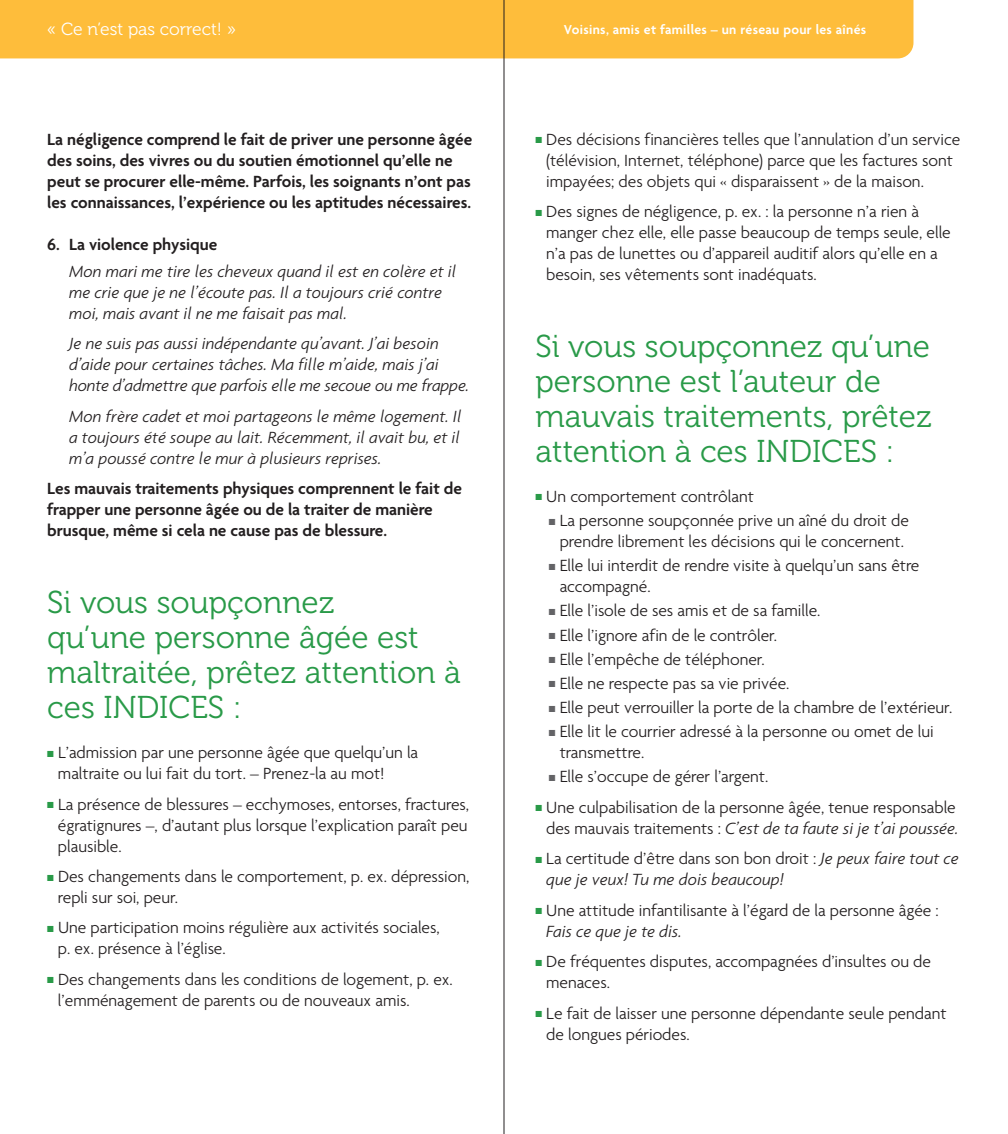
<style>
.page{position:relative;width:1008px;height:1134px;background:#fff}
.page>*{position:absolute;margin:0;border:0;box-sizing:border-box;transform-origin:0 0}
.t1{font:31.5px/35px "Museo 300";color:#299a48}
.t2{font:300 17.5px/21px "Agenda";color:#231f20}
.t3{font:italic 300 17.5px/21px "Agenda Tabular";color:#231f20}
.t4{font:600 17.5px/21px "Agenda";color:#231f20}
.t5{font:17.5px "Museo 300";color:#fff}
.t6{font:600 14px "Agenda";letter-spacing:.025em;color:#fff}
.s1{color:#299a48}
.s2{color:#636366}
.s3{font-family:"Agenda";font-style:normal}
.s4{font-family:"Agenda Tabular";font-style:italic}
</style>
<div class="page">
<div style="left:0;top:0;width:913px;height:58px;background:#febd3b"></div>
<hr style="left:504px;top:0;width:1px;height:1134px;background:#231f20">
<p class="t5" style="left:47px;top:22px;width:190px">« Ce n’est pas correct! »</p>
<p class="t6" style="left:564px;top:21px;width:304px">Voisins, amis et familles – un réseau pour les aînés</p>
<p class="t4" style="left:47px;top:128px;width:427px">La négligence comprend le fait de priver une personne âgée des soins, des vivres ou du soutien émotionnel qu’elle ne peut se procurer elle-même. Parfois, les soignants n’ont pas les connaissances, l’expérience ou les aptitudes nécessaires.</p>
<p class="t4" style="left:47px;top:233px;width:172px">6. La violence physique</p>
<p class="t3" style="left:69px;top:262px;width:389px">Mon mari me tire les cheveux quand il est en colère et il me crie que je ne l’écoute pas. Il a toujours crié contre moi, mais avant il ne me faisait pas mal.</p>
<p class="t3" style="left:69px;top:335px;width:401px">Je ne suis pas aussi indépendante qu’avant. J’ai besoin d’aide pour certaines tâches. Ma fille m’aide, mais j’ai honte d’admettre que parfois elle me secoue ou me frappe.</p>
<p class="t3" style="left:69px;top:407px;width:394px;text-align:justify">Mon frère cadet et moi partageons le même logement. Il a toujours été soupe au lait. Récemment, il avait bu, et il m’a poussé contre le mur à plusieurs reprises.</p>
<p class="t4" style="left:47px;top:478px;width:416px">Les mauvais traitements physiques comprennent le fait de frapper une personne âgée ou de la traiter de manière brusque, même si cela ne cause pas de blessure.</p>
<h1 class="t1" style="left:47px;top:588px;width:415px">Si vous soupçonnez<br>qu’une personne âgée est maltraitée, prêtez attention à ces INDICES :</h1>
<p class="t2" style="left:58px;top:742px;width:362px;text-indent:-11px"><span class="s1">■</span> L’admission par une personne âgée que quelqu’un la maltraite ou lui fait du tort. – Prenez-la au mot!</p>
<p class="t2" style="left:58px;top:793px;width:413px;text-align:justify;text-indent:-11px"><span class="s1">■</span> La présence de blessures – ecchymoses, entorses, fractures, égratignures –, d’autant plus lorsque l’explication paraît peu plausible.</p>
<p class="t2" style="left:58px;top:865px;width:413px;text-indent:-11px"><span class="s1">■</span> Des changements dans le comportement, p. ex. dépression, repli sur soi, peur.</p>
<p class="t2" style="left:58px;top:917px;width:383px;text-indent:-11px"><span class="s1">■</span> Une participation moins régulière aux activités sociales, p. ex. présence à l’église.</p>
<p class="t2" style="left:58px;top:968px;width:396px;text-indent:-11px"><span class="s1">■</span> Des changements dans les conditions de logement, p. ex. l’emménagement de parents ou de nouveaux amis.</p>
<p class="t2" style="left:546px;top:128px;width:416px;text-indent:-11px"><span class="s1">■</span> Des décisions financières telles que l’annulation d’un service (télévision, Internet, téléphone) parce que les factures sont impayées; des objets qui « disparaissent » de la maison.</p>
<p class="t2" style="left:546px;top:200px;width:406px;text-indent:-11px"><span class="s1">■</span> Des signes de négligence, p. ex. : la personne n’a rien à manger chez elle, elle passe beaucoup de temps seule, elle n’a pas de lunettes ou d’appareil auditif alors qu’elle en a besoin, ses vêtements sont inadéquats.</p>
<h1 class="t1" style="left:536px;top:332px;width:398px">Si vous soupçonnez qu’une personne est l’auteur de mauvais traitements, prêtez attention à ces INDICES :</h1>
<p class="t2" style="left:536px;top:485px;width:220px"><span class="s1">■</span> Un comportement contrôlant</p>
<p class="t2" style="left:549px;top:510px;width:361px;text-align:center"><span class="s2">■</span> La personne soupçonnée prive un aîné du droit de prendre librement les décisions qui le concernent.</p>
<p class="t2" style="left:560px;top:555px;width:361px;text-indent:-11px"><span class="s2">■</span> Elle lui interdit de rendre visite à quelqu’un sans être accompagné.</p>
<p class="t2" style="left:549px;top:600px;width:273px"><span class="s2">■</span> Elle l’isole de ses amis et de sa famille.</p>
<p class="t2" style="left:549px;top:624px;width:230px"><span class="s2">■</span> Elle l’ignore afin de le contrôler.</p>
<p class="t2" style="left:549px;top:648px;width:217px"><span class="s2">■</span> Elle l’empêche de téléphoner.</p>
<p class="t2" style="left:549px;top:672px;width:242px"><span class="s2">■</span> Elle ne respecte pas sa vie privée.</p>
<p class="t2" style="left:549px;top:696px;width:405px"><span class="s2">■</span> Elle peut verrouiller la porte de la chambre de l’extérieur.</p>
<p class="t2" style="left:560px;top:721px;width:375px;text-indent:-11px"><span class="s2">■</span> Elle lit le courrier adressé à la personne ou omet de lui transmettre.</p>
<p class="t2" style="left:549px;top:766px;width:221px"><span class="s2">■</span> Elle s’occupe de gérer l’argent.</p>
<p class="t2" style="left:536px;top:796px;width:422px"><span class="s1">■</span> Une culpabilisation de la personne âgée, tenue responsable</p>
<p class="t3" style="left:546px;top:819px;width:414px"><span class="s3">des mauvais traitements :</span> C’est de ta faute si je t’ai poussée.</p>
<p class="t2" style="left:536px;top:848px;width:425px"><span class="s1">■</span> La certitude d’être dans son bon droit : <span class="s4">Je peux faire tout ce</span></p>
<p class="t3" style="left:546px;top:870px;width:239px">que je veux! Tu me dois beaucoup!</p>
<p class="t2" style="left:536px;top:899px;width:405px"><span class="s1">■</span> Une attitude infantilisante à l’égard de la personne âgée :</p>
<p class="t3" style="left:546px;top:922px;width:137px">Fais ce que je te dis.</p>
<p class="t2" style="left:546px;top:951px;width:386px;text-indent:-11px"><span class="s1">■</span> De fréquentes disputes, accompagnées d’insultes ou de menaces.</p>
<p class="t2" style="left:546px;top:1002px;width:402px;text-indent:-11px"><span class="s1">■</span> Le fait de laisser une personne dépendante seule pendant de longues périodes.</p>
</div>
